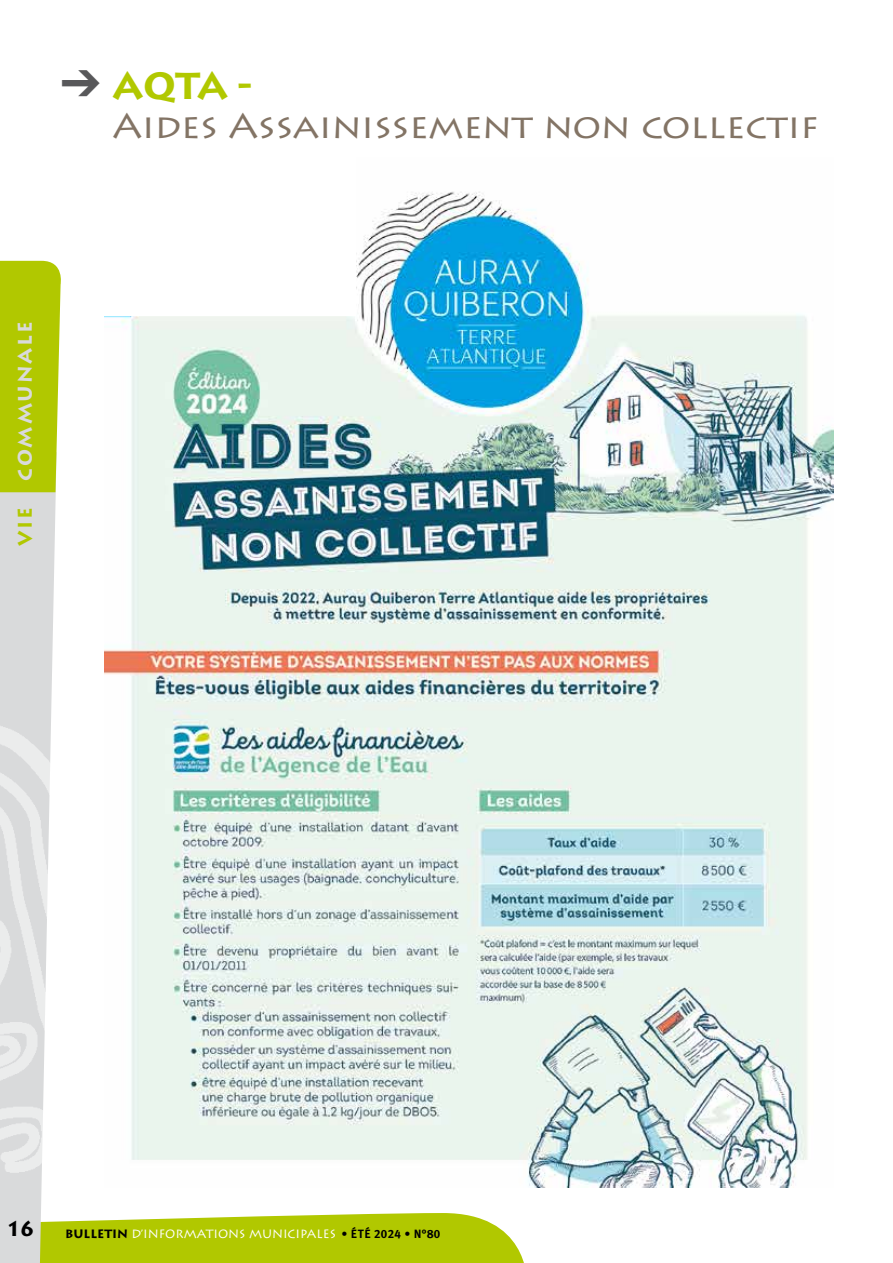
<style>
.page{position:relative;width:893px;height:1263px;background:#fff}
.page>*{position:absolute;margin:0;border:0;box-sizing:border-box;transform-origin:0 0}
.t1{font:700 37.5px "Lithos Pro";color:#b1c800}
.t2{font:34.5px "Lithos Pro";letter-spacing:-.01em;color:#837465;scale:1.08 1}
.t3{font:700 21px "Lithos Pro";color:#000}
.t4{font:700 19.5px "Lithos Pro";letter-spacing:.1em;color:#d9dadb}
.t5{font:700 19.5px "Lithos Pro";color:#b1c800}
.t6{font:12px "Lithos Pro";color:#fff}
.s1{color:#58585a}
.s2{font-weight:700;color:#000}
.s3{font-family:"Meta Plus";font-weight:700;color:#000}
.s4{font-family:"Meta Plus Bold Caps";color:#000}
</style>
<div class="page">
<svg style="left:57px;top:1213px;width:467px;height:50px"></svg>
<svg style="left:0;top:1200px;width:57px;height:63px;fill:#d9dadb"></svg>
<div style="left:0;top:492px;width:56px;height:189px;background:#d9dadb"></div>
<div style="left:0;top:261px;width:61px;height:231px;background:#b1c800"></div>
<img style="left:0;top:681px;width:52px;height:519px">
<img style="left:105px;top:191px;width:728px;height:996px">
<div style="left:79px;top:149px;width:277px;height:167px;background:#fff"></div>
<h1 class="t1" style="left:61px;top:67px;width:193px"><span class="s1">➔</span> AQTA -</h1>
<h2 class="t2" style="left:112px;top:109px;width:655px">Aides Assainissement non collectif</h2>
<h3 class="t4" style="left:15px;top:480px;width:161px;rotate:-90deg">COMMUNALE</h3>
<h3 class="t5" style="left:15px;top:546px;width:40px;rotate:-90deg">VIE</h3>
<h3 class="t3" style="left:5px;top:1218px;width:32px">16</h3>
<p class="t6" style="left:10px;top:1228px;width:431px"><sup>16</sup> <span class="s2">BULLETIN</span> D’INFORMATIONS MUNICIPALES <span class="s3">•</span> <span class="s4">ÉTÉ 2024</span> <span class="s3">•</span> <span class="s4">N°80</span></p>
</div>
